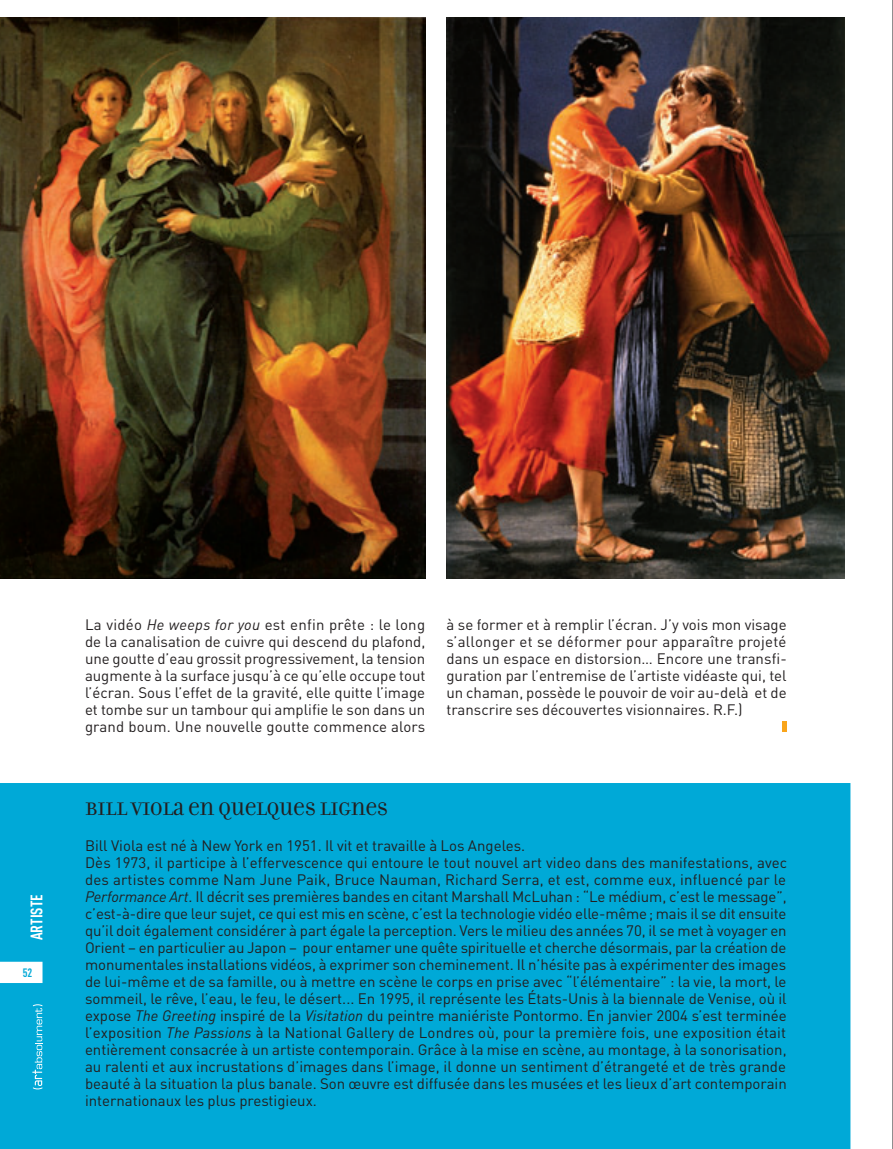
<style>
.page{position:relative;width:893px;height:1149px;background:#fff}
.page>*{position:absolute;margin:0;border:0;box-sizing:border-box;transform-origin:0 0}
.t1{font:19.5px "Filosofia Unicase";color:#231f20}
.t2{font:700 16.5px "DIN Cond";color:#fff}
.t3{font:15px/17px "DIN";color:#231f20;text-align:justify}
.t4{font:700 12px "DIN Cond";color:#00a9d7}
.s1{font-style:italic}
</style>
<div class="page">
<div style="left:0;top:783px;width:850px;height:365px;background:#00a9d7"></div>
<svg style="left:0;top:961px;width:43px;height:21px"></svg>
<svg style="left:32px;top:1003px;width:11px;height:86px"></svg>
<div style="left:782px;top:720px;width:5px;height:11px;background:#f9a51b"></div>
<img style="left:0;top:17px;width:425px;height:561px">
<img style="left:446px;top:17px;width:399px;height:561px">
<hr style="left:892px;top:0;width:1px;height:1148px;background:#231f20">
<p class="t2" style="left:31px;top:940px;width:48px;rotate:-90deg">ARTISTE</p>
<p class="t4" style="left:23px;top:968px;width:11px">52</p>
<p class="t3" style="left:85px;top:617px;width:342px">La vidéo <span class="s1">He weeps for you</span> est enfin prête : le long de la canalisation de cuivre qui descend du plafond, une goutte d’eau grossit progressivement, la tension augmente à la surface jusqu’à ce qu’elle occupe tout l’écran. Sous l’effet de la gravité, elle quitte l’image et tombe sur un tambour qui amplifie le son dans un grand boum. Une nouvelle goutte commence alors</p>
<p class="t3" style="left:446px;top:617px;width:342px">à se former et à remplir l’écran. J’y vois mon visage s’allonger et se déformer pour apparaître projeté dans un espace en distorsion… Encore une transfi&shy;guration par l’entremise de l’artiste vidéaste qui, tel un chaman, possède le pouvoir de voir au-delà et de transcrire ses découvertes visionnaires. R.F.)</p>
<h1 class="t1" style="left:85px;top:796px;width:304px">BILL VIOLA EN QUELQUES LIGNES</h1>
<p class="t3" style="left:85px;top:838px;width:704px;text-align:left">Bill Viola est né à New York en 1951. Il vit et travaille à Los Angeles.<br>Dès 1973, il participe à l’effervescence qui entoure le tout nouvel art video dans des manifestations, avec des artistes comme Nam June Paik, Bruce Nauman, Richard Serra, et est, comme eux, influencé par le <span class="s1">Performance Art</span>. Il décrit ses premières bandes en citant Marshall McLuhan : “Le médium, c’est le message”, c’est-à-dire que leur sujet, ce qui est mis en scène, c’est la technologie vidéo elle-même ; mais il se dit ensuite qu’il doit également considérer à part égale la perception. Vers le milieu des années 70, il se met à voyager en Orient – en particulier au Japon – pour entamer une quête spirituelle et cherche désormais, par la création de monumentales installations vidéos, à exprimer son cheminement. Il n’hésite pas à expérimenter des images de lui-même et de sa famille, ou à mettre en scène le corps en prise avec “l’élémentaire” : la vie, la mort, le sommeil, le rêve, l’eau, le feu, le désert... En 1995, il représente les États-Unis à la biennale de Venise, où il expose <span class="s1">The Greeting</span> inspiré de la <span class="s1">Visitation</span> du peintre maniériste Pontormo. En janvier 2004 s’est terminée l’exposition <span class="s1">The Passions</span> à la National Gallery de Londres où, pour la première fois, une exposition était entièrement consacrée à un artiste contemporain. Grâce à la mise en scène, au montage, à la sonorisation, au ralenti et aux incrustations d’images dans l’image, il donne un sentiment d’étrangeté et de très grande beauté à la situation la plus banale. Son œuvre est diffusée dans les musées et les lieux d’art contemporain internationaux les plus prestigieux.</p>
</div>
